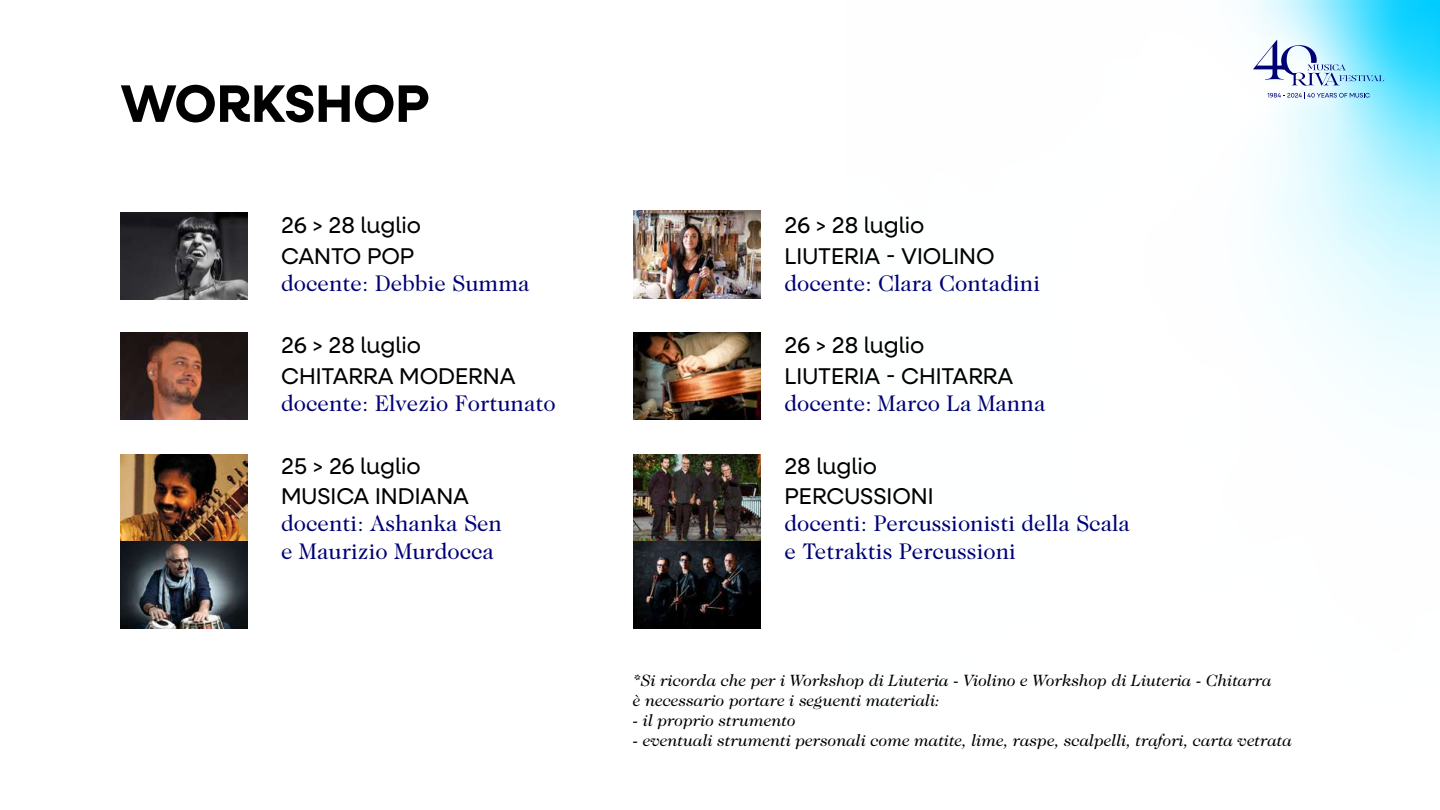
<style>
.page{position:relative;width:1440px;height:810px;background:#fff}
.page>*{position:absolute;margin:0;border:0;box-sizing:border-box;transform-origin:0 0}
.t1{font:700 52.88px "Neulis Neue";color:#000}
.t2{font:22.88px/27.5px "Caslon 224 Std";color:#000075}
.t3{font:22.88px/30.3px "Neulis Neue";color:#000}
.t4{font:italic 16.5px/19.8px "Caslon 224 Std";color:#000}
</style>
<div class="page">
<img style="left:1250px;top:0;width:190px;height:397px">
<img style="left:120px;top:454px;width:128px;height:175px">
<img style="left:633px;top:211px;width:128px;height:87px">
<img style="left:633px;top:333px;width:128px;height:87px">
<img style="left:633px;top:454px;width:128px;height:175px">
<img style="left:120px;top:333px;width:128px;height:87px">
<img style="left:120px;top:212px;width:128px;height:87px">
<svg style="left:1268px;top:93px;width:102px;height:6px"></svg>
<svg style="left:1253px;top:40px;width:131px;height:46px"></svg>
<h1 class="t1" style="left:120px;top:66px;width:311px">WORKSHOP</h1>
<h2 class="t3" style="left:281px;top:209px;width:141px">26 &gt; 28 luglio<br>CANTO POP</h2>
<h2 class="t2" style="left:281px;top:269px;width:250px">docente: Debbie Summa</h2>
<h2 class="t3" style="left:281px;top:329px;width:236px">26 &gt; 28 luglio<br>CHITARRA MODERNA</h2>
<h2 class="t2" style="left:281px;top:389px;width:276px">docente: Elvezio Fortunato</h2>
<h2 class="t3" style="left:281px;top:450px;width:189px">25 &gt; 26 luglio<br>MUSICA INDIANA</h2>
<h2 class="t2" style="left:281px;top:510px;width:223px">docenti: Ashanka Sen e Maurizio Murdocca</h2>
<h2 class="t3" style="left:784px;top:209px;width:212px">26 &gt; 28 luglio<br>LIUTERIA - VIOLINO</h2>
<h2 class="t2" style="left:784px;top:269px;width:257px">docente: Clara Contadini</h2>
<h2 class="t3" style="left:784px;top:329px;width:230px">26 &gt; 28 luglio<br>LIUTERIA - CHITARRA</h2>
<h2 class="t2" style="left:784px;top:389px;width:263px">docente: Marco La Manna</h2>
<h2 class="t3" style="left:784px;top:450px;width:151px">28 luglio<br>PERCUSSIONI</h2>
<h2 class="t2" style="left:784px;top:510px;width:347px">docenti: Percussionisti della Scala e Tetraktis Percussioni</h2>
<p class="t4" style="left:633px;top:671px;width:640px">*Si ricorda che per i Workshop di Liuteria - Violino e Workshop di Liuteria - Chitarra è necessario portare i seguenti materiali:</p>
<p class="t4" style="left:633px;top:710px;width:164px">- il proprio strumento</p>
<p class="t4" style="left:633px;top:730px;width:661px">- eventuali strumenti personali come matite, lime, raspe, scalpelli, trafori, carta vetrata</p>
</div>
